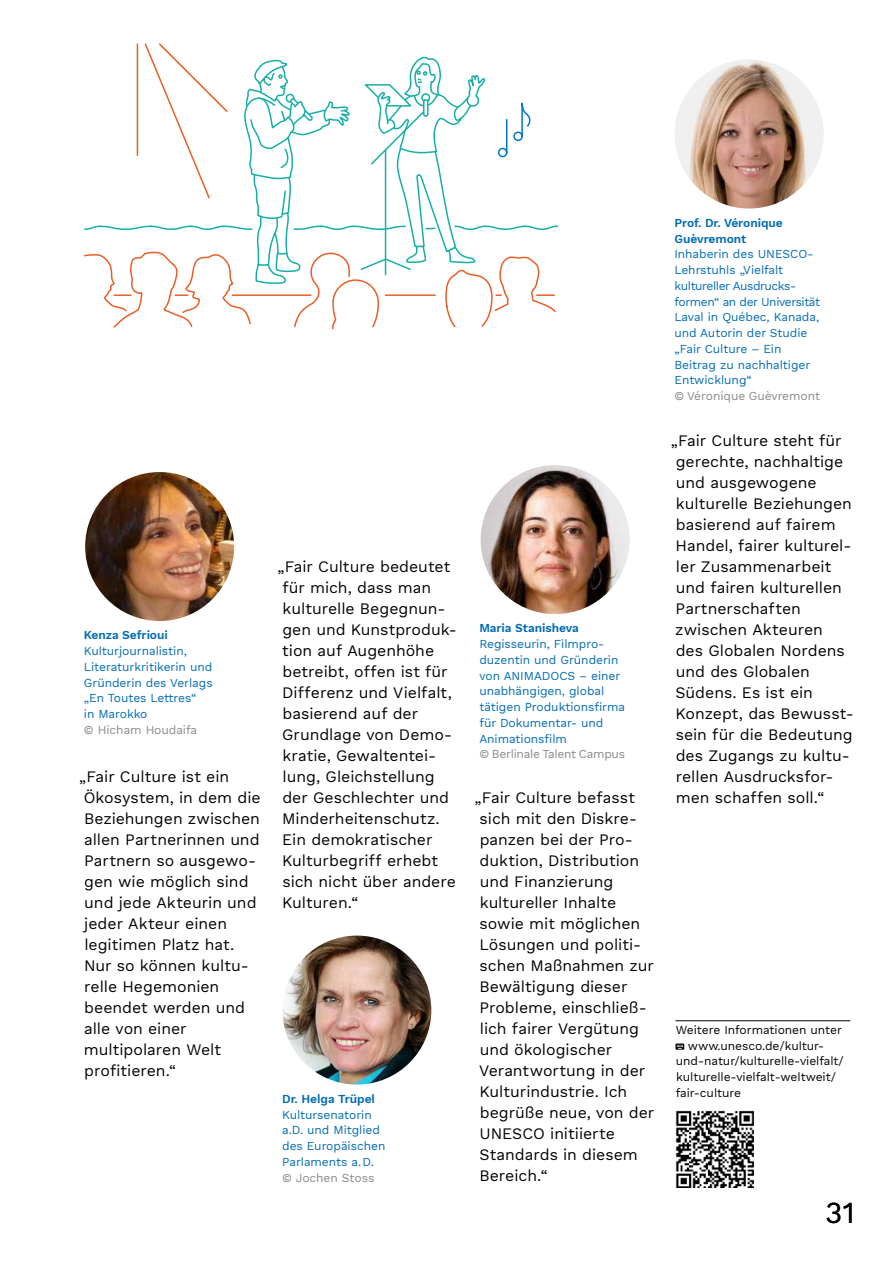
<style>
.page{position:relative;width:893px;height:1263px;background:#fff}
.page>*{position:absolute;margin:0;border:0;box-sizing:border-box;transform-origin:0 0}
.t1{font:30px "Work Sans DUK";color:#000}
.t2{font:15.75px/21px "Work Sans DUK";color:#000}
.t3{font:12px/15.8px "Work Sans DUK";letter-spacing:-.005em;color:#006ab3}
.t4{font:12px "Work Sans DUK";letter-spacing:-.005em;color:#000}
.t5{font:600 12px/15.8px "Work Sans DUK";letter-spacing:-.005em;color:#006ab3}
.t6{font:12px "Work Sans DUK";letter-spacing:-.005em;color:#87888a}
.t7{font:12px "Work Sans DUK";letter-spacing:-.025em;color:#87888a}
</style>
<div class="page">
<hr style="left:675px;top:1020px;width:175px;height:1px;background:#000">
<svg style="left:675px;top:1043px;width:9px;height:7px"></svg>
<img style="left:675px;top:1110px;width:78px;height:77px">
<img style="left:85px;top:472px;width:149px;height:149px;border-radius:74px">
<img style="left:481px;top:465px;width:149px;height:149px;border-radius:74px">
<img style="left:282px;top:935px;width:149px;height:149px;border-radius:74px">
<img style="left:675px;top:60px;width:149px;height:149px">
<svg style="left:104px;top:285px;width:452px;height:45px"></svg>
<svg style="left:84px;top:43px;width:475px;height:242px"></svg>
<p class="t5" style="left:84px;top:628px;width:86px">Kenza Sefrioui</p>
<p class="t3" style="left:84px;top:644px;width:130px">Kulturjournalistin,<br>Literaturkritikerin und<br>Gründerin des Verlags „En Toutes Lettres“<br>in Marokko</p>
<p class="t6" style="left:84px;top:723px;width:115px">© Hicham Houdaifa</p>
<p class="t2" style="left:79px;top:767px;width:183px">„Fair Culture ist ein<br>Ökosystem, in dem die<br>Beziehungen zwischen allen Partnerinnen und<br>Partnern so ausgewo&shy;gen wie möglich sind und jede Akteurin und jeder Akteur einen legitimen Platz hat.<br>Nur so können kultu&shy;relle Hegemonien beendet werden und alle von einer multipolaren Welt profitieren.“</p>
<p class="t2" style="left:277px;top:557px;width:181px">„Fair Culture bedeutet für mich, dass man kulturelle Begegnun&shy;gen und Kunstproduk&shy;tion auf Augenhöhe betreibt, offen ist für<br>Differenz und Vielfalt, basierend auf der<br>Grundlage von Demo&shy;kratie, Gewaltentei&shy;lung, Gleichstellung der Geschlechter und<br>Minderheitenschutz.<br>Ein demokratischer<br>Kulturbegriff erhebt sich nicht über andere<br>Kulturen.“</p>
<p class="t5" style="left:282px;top:1091px;width:94px">Dr. Helga Trüpel</p>
<p class="t3" style="left:282px;top:1107px;width:105px">Kultursenatorin a.D. und Mitglied des Europäischen<br>Parlaments a.D.</p>
<p class="t6" style="left:282px;top:1170px;width:94px">© Jochen Stoss</p>
<p class="t5" style="left:479px;top:621px;width:101px">Maria Stanisheva</p>
<p class="t3" style="left:479px;top:637px;width:147px">Regisseurin, Filmpro&shy;duzentin und Gründerin von ANIMADOCS – einer unabhängigen, global tätigen Produktionsfirma für Dokumentar- und<br>Animationsfilm</p>
<p class="t7" style="left:479px;top:747px;width:147px">© Berlinale Talent Campus</p>
<p class="t2" style="left:475px;top:788px;width:181px">„Fair Culture befasst sich mit den Diskre&shy;panzen bei der Pro&shy;duktion, Distribution und Finanzierung kultureller Inhalte sowie mit möglichen<br>Lösungen und politi&shy;schen Maßnahmen zur<br>Bewältigung dieser<br>Probleme, einschließ&shy;lich fairer Vergütung und ökologischer<br>Verantwortung in der<br>Kulturindustrie. Ich begrüße neue, von der<br>UNESCO initiierte<br>Standards in diesem<br>Bereich.“</p>
<p class="t5" style="left:674px;top:215px;width:110px">Prof. Dr. Véronique<br>Guèvremont</p>
<p class="t3" style="left:674px;top:247px;width:147px">Inhaberin des UNESCO-<br>Lehrstuhls „Vielfalt kultureller Ausdrucks&shy;formen“ an der Universität<br>Laval in Québec, Kanada, und Autorin der Studie „Fair Culture – Ein<br>Beitrag zu nachhaltiger<br>Entwicklung“</p>
<p class="t6" style="left:674px;top:389px;width:147px">© Véronique Guèvremont</p>
<p class="t2" style="left:671px;top:431px;width:185px">„Fair Culture steht für gerechte, nachhaltige und ausgewogene kulturelle Beziehungen basierend auf fairem<br>Handel, fairer kulturel&shy;ler Zusammenarbeit und fairen kulturellen<br>Partnerschaften zwischen Akteuren<br>des Globalen Nordens und des Globalen<br>Südens. Es ist ein<br>Konzept, das Bewusst&shy;sein für die Bedeutung des Zugangs zu kultu&shy;rellen Ausdrucksfor&shy;men schaffen soll.“</p>
<p class="t4" style="left:676px;top:1023px;width:168px">Weitere Informationen unter</p>
<p class="t4" style="left:688px;top:1038px;width:138px">www.unesco.de/kultur-</p>
<p class="t4" style="left:676px;top:1054px;width:169px">und-natur/kulturelle-vielfalt/</p>
<p class="t4" style="left:676px;top:1070px;width:161px">kulturelle-vielfalt-weltweit/</p>
<p class="t4" style="left:676px;top:1086px;width:67px">fair-culture</p>
<h1 class="t1" style="left:825px;top:1195px;width:31px">31</h1>
</div>
